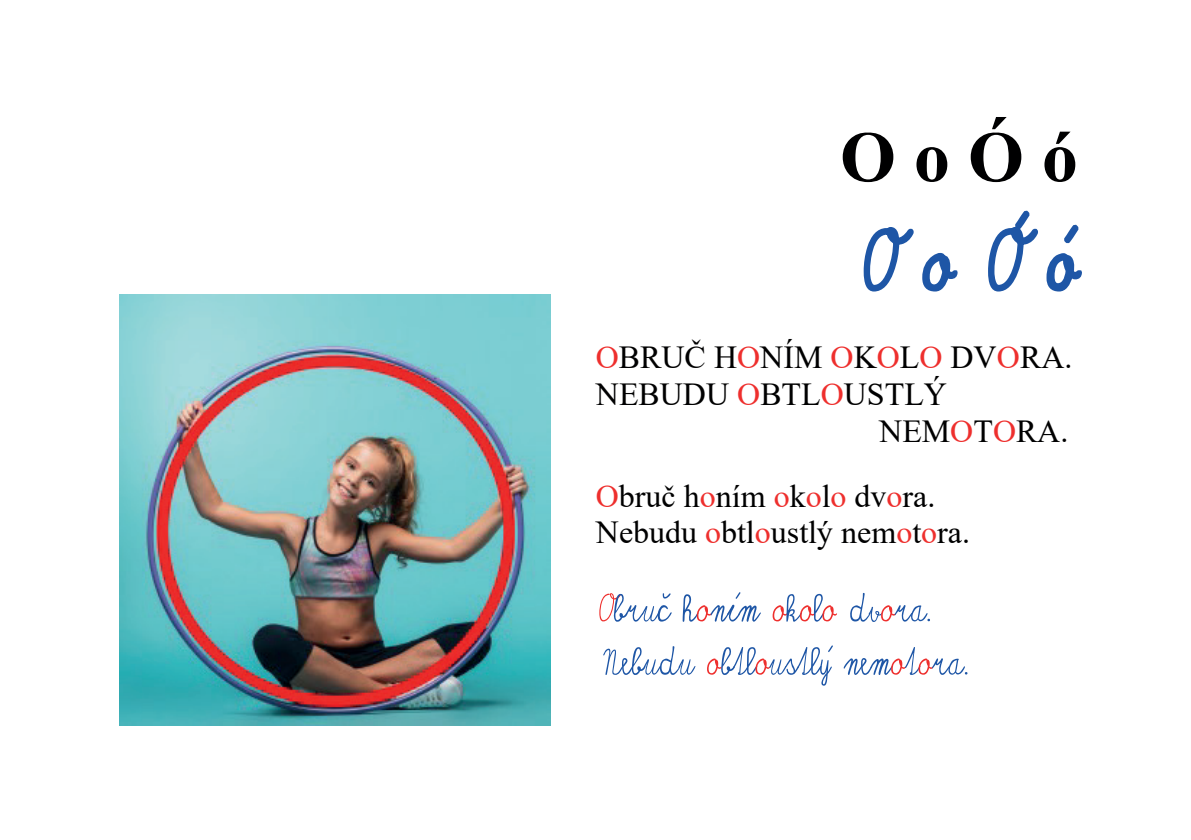
<style>
.page{position:relative;width:1191px;height:840px;background:#fff}
.page>*{position:absolute;margin:0;border:0;box-sizing:border-box;transform-origin:0 0}
.t1{font:700 72px "Times New Roman";color:#000001}
.t2{font:56px/53.2px "skolacek CE";color:#1e56a6}
.t3{font:32px/36.8px "Times New Roman";color:#000001}
.s1{color:#ee2f2d}
</style>
<div class="page">
<svg style="left:863px;top:227px;width:95px;height:65px"></svg>
<svg style="left:988px;top:210px;width:94px;height:82px"></svg>
<img style="left:119px;top:294px;width:431px;height:430px">
<h1 class="t1" style="left:840px;top:115px;width:239px">O o Ó ó</h1>
<p class="t3" style="left:596px;top:339px;width:478px"><span class="s1">O</span>BRUČ H<span class="s1">O</span>NÍM <span class="s1">O</span>K<span class="s1">O</span>L<span class="s1">O</span> DV<span class="s1">O</span>RA.</p>
<p class="t3" style="left:596px;top:376px;width:352px">NEBUDU <span class="s1">O</span>BTL<span class="s1">O</span>USTLÝ</p>
<p class="t3" style="left:879px;top:412px;width:191px">NEM<span class="s1">O</span>T<span class="s1">O</span>RA.</p>
<p class="t3" style="left:596px;top:477px;width:375px"><span class="s1">O</span>bruč h<span class="s1">o</span>ním <span class="s1">o</span>k<span class="s1">o</span>l<span class="s1">o</span> dv<span class="s1">o</span>ra.<br>Nebudu <span class="s1">o</span>btl<span class="s1">o</span>ustlý nem<span class="s1">o</span>t<span class="s1">o</span>ra.</p>
<h2 class="t2" style="left:596px;top:582px;width:375px"><span class="s1">O</span>bruč h<span class="s1">o</span>ním <span class="s1">o</span>k<span class="s1">o</span>l<span class="s1">o</span> dv<span class="s1">o</span>ra.<br>Nebudu <span class="s1">o</span>btl<span class="s1">o</span>ustlý nem<span class="s1">o</span>t<span class="s1">o</span>ra.</h2>
</div>
